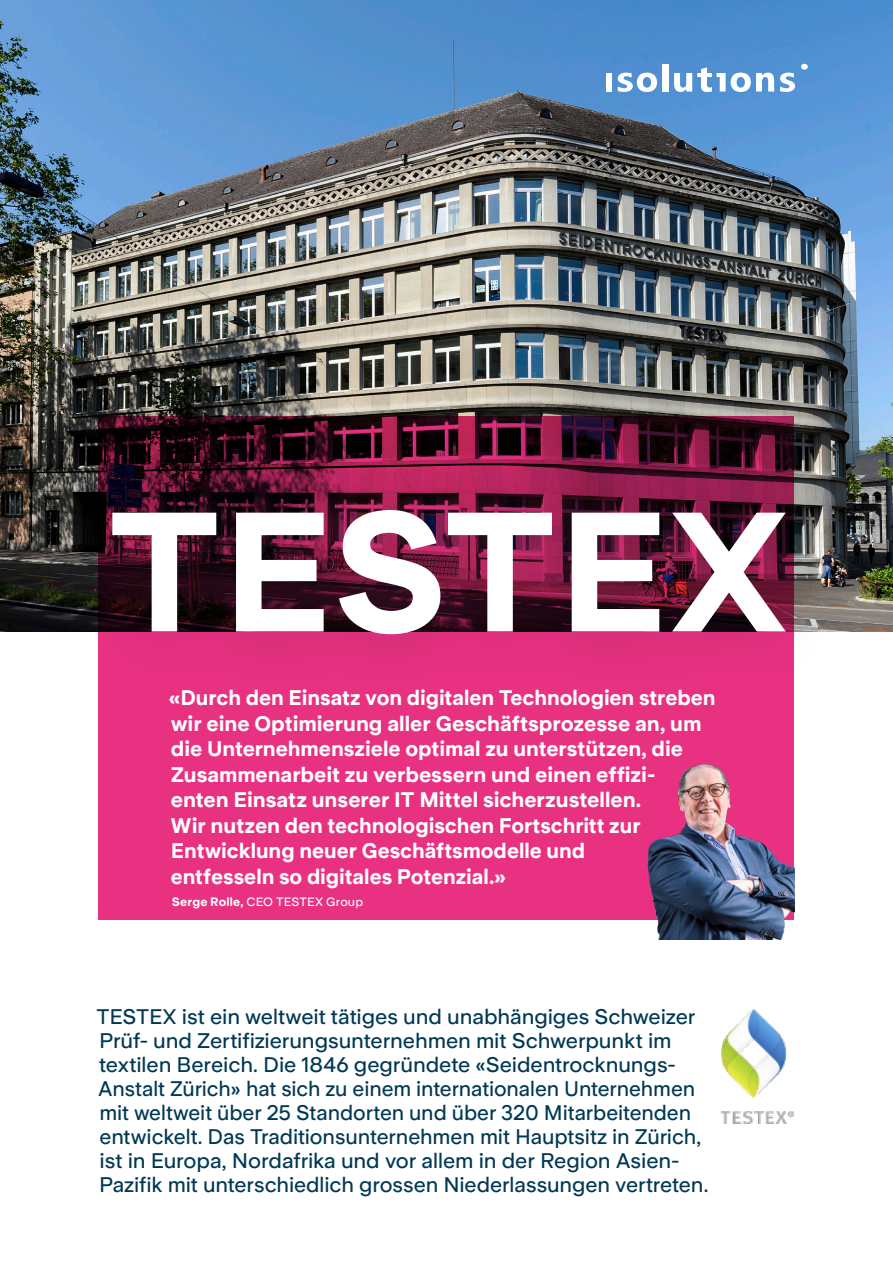
<style>
.page{position:relative;width:893px;height:1263px;background:#fff}
.page>*{position:absolute;margin:0;border:0;box-sizing:border-box;transform-origin:0 0}
.t1{font:168.75px "Universal Sans 900";color:#fff}
.Kundenprofil{font:21px/24px "Universal Sans 600";letter-spacing:-.005em;color:#013954}
.Zitat_Kunde{font:21px/25.5px "Universal Sans 900";color:#fff}
.Zitat_Kunde-2{font:12px "Universal Sans 600";letter-spacing:.01em;color:#fff}
.s1{font-family:"Universal Sans 900"}
</style>
<div class="page">
<img style="left:0;top:0;width:893px;height:631px">
<img style="left:722px;top:1009px;width:71px;height:114px">
<svg style="left:99px;top:417px;width:695px;height:503px;background:#cb2b71"></svg>
<div style="left:801px;top:64px;width:7px;height:6px;background:#fff;border-radius:50%"></div>
<svg style="left:618px;top:73px;width:39px;height:19px"></svg>
<div style="left:662px;top:64px;width:6px;height:28px;background:#fff"></div>
<div style="left:606px;top:73px;width:6px;height:19px;background:#fff"></div>
<svg style="left:674px;top:67px;width:121px;height:25px"></svg>
<div style="left:56px;top:452px;width:780px;height:240px;background:#231f20;opacity:.25"></div>
<img style="left:614px;top:741px;width:180px;height:199px">
<p class="t1" style="left:107px;top:476px;width:684px">TESTEX</p>
<p class="Zitat_Kunde" style="left:169px;top:685px;width:548px">«Durch den Einsatz von digitalen Technologien streben wir eine Optimierung aller Geschäftsprozesse an, um die Unternehmensziele optimal zu unterstützen, die Zusammenarbeit zu verbessern und einen effizi&shy;enten Einsatz unserer IT Mittel sicherzustellen.<br>Wir nutzen den technologischen Fortschritt zur Entwicklung neuer Geschäftsmodelle und<br>entfesseln so digitales Potenzial.»</p>
<p class="Zitat_Kunde-2" style="left:172px;top:895px;width:193px"><span class="s1">Serge Rolle,</span> CEO TESTEX Group</p>
<p class="Kundenprofil" style="left:97px;top:1005px;width:613px">TESTEX ist ein weltweit tätiges und unabhängiges Schweizer Prüf- und Zertifizierungsunternehmen mit Schwerpunkt im textilen Bereich. Die 1846 gegründete «Seidentrocknungs-Anstalt Zürich» hat sich zu einem internationalen Unternehmen mit weltweit über 25 Standorten und über 320 Mitarbeitenden entwickelt. Das Traditionsunternehmen mit Hauptsitz in Zürich, ist in Europa, Nordafrika und vor allem in der Region Asien-Pazifik mit unterschiedlich grossen Niederlassungen vertreten.</p>
</div>
